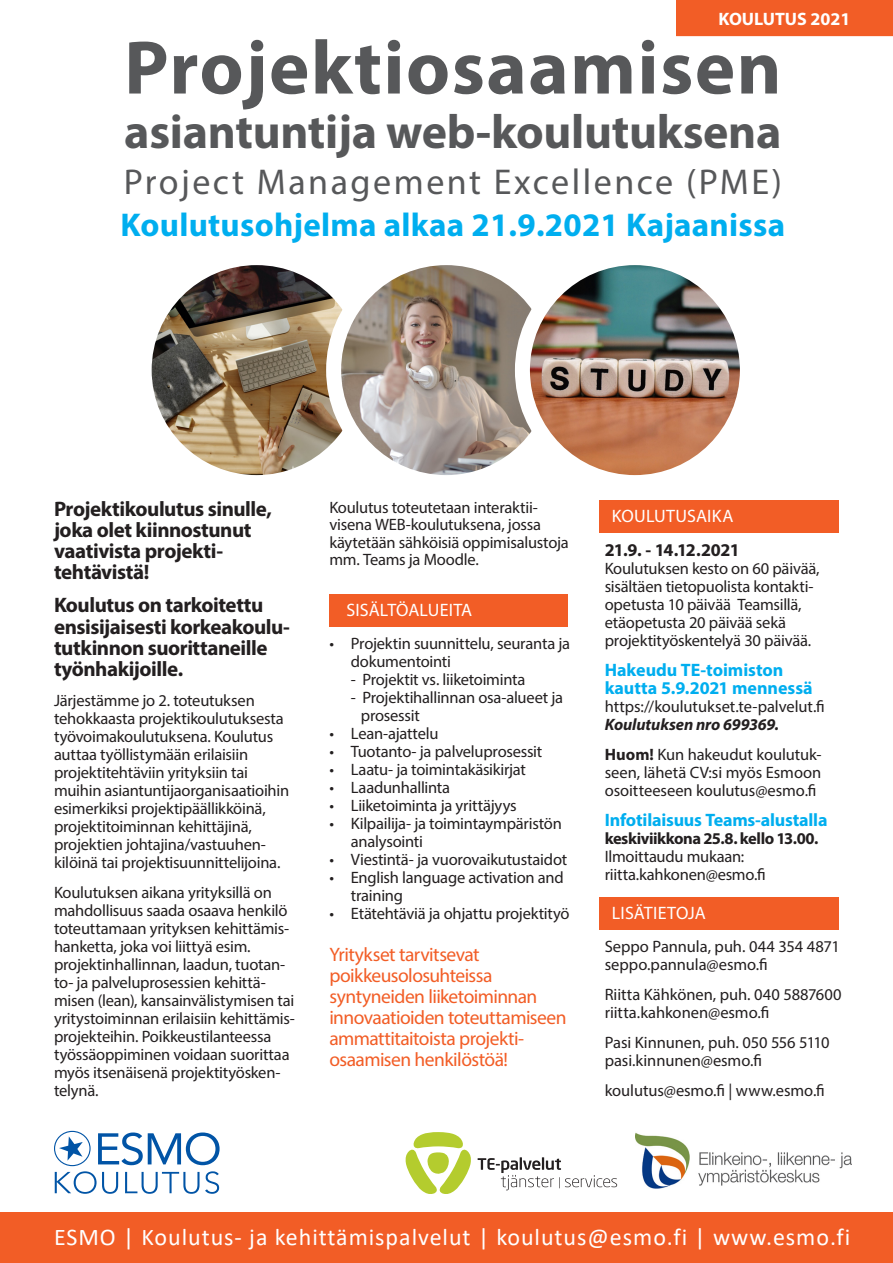
<style>
.page{position:relative;width:893px;height:1263px;background:#fff}
.page>*{position:absolute;margin:0;border:0;box-sizing:border-box;transform-origin:0 0}
.t1{font:700 76.5px "Myriad Pro";letter-spacing:.02em;color:#57585a}
.t2{font:700 48px "Myriad Pro";letter-spacing:-.005em;color:#57585a}
.t3{font:36px "Myriad Pro";letter-spacing:.07em;color:#57585a}
.t4{font:700 33px "Myriad Pro";letter-spacing:.01em;color:#00aeef}
.Hintarivi{font:24px "Calibri";letter-spacing:.04em;color:#fff}
.LEIPIS_Arial_Regular{font:700 21px/21px "Myriad Pro";letter-spacing:-.02em;color:#231f20}
.LEIPIS_Arial_Regular-2{font:19.5px/21px "Myriad Pro";letter-spacing:-.03em;color:#f25d26}
.LEIPIS_Arial_Regular-3{font:700 18px "Myriad Pro";letter-spacing:-.005em;color:#00aeef}
.LEIPIS_Arial_Regular-4{font:18px "Myriad Pro";letter-spacing:.005em;color:#fff}
.LEIPIS_Arial_Regular-5{font:700 18px "Myriad Pro";letter-spacing:-.05em;color:#231f20}
.t5{font:700 18px "Myriad Pro";color:#fff}
.LEIPIS_Arial_Regular-6{font:16.5px/18px "Myriad Pro";letter-spacing:-.015em;color:#231f20}
.LEIPIS_Arial_Regular-7{font:700 16.5px "Myriad Pro";letter-spacing:-.03em;color:#231f20}
.LEIPIS_Arial_Regular-8{font:italic 700 16.5px "Myriad Pro";letter-spacing:-.01em;color:#231f20}
.s1{font-weight:700}
</style>
<div class="page">
<div style="left:0;top:1213px;width:893px;height:50px;background:#f25d26"></div>
<svg style="left:55px;top:1131px;width:35px;height:34px"></svg>
<div style="left:54px;top:1131px;width:37px;height:35px;border:1px solid #0154a6;border-radius:50%"></div>
<svg style="left:57px;top:1133px;width:30px;height:29px"></svg>
<svg style="left:98px;top:1132px;width:122px;height:33px"></svg>
<svg style="left:55px;top:1171px;width:164px;height:23px"></svg>
<img style="left:144px;top:258px;width:225px;height:225px;border-radius:112px">
<div style="left:137px;top:250px;width:240px;height:240px;border:15px solid #fff;border-radius:50%"></div>
<img style="left:334px;top:258px;width:225px;height:225px;border-radius:112px">
<div style="left:326px;top:250px;width:240px;height:240px;border:15px solid #fff;border-radius:50%"></div>
<img style="left:522px;top:258px;width:225px;height:225px;border-radius:112px">
<div style="left:515px;top:250px;width:240px;height:240px;border:15px solid #fff;border-radius:50%"></div>
<div style="left:329px;top:594px;width:239px;height:33px;background:#f25d26"></div>
<div style="left:599px;top:501px;width:240px;height:32px;background:#f25d26"></div>
<div style="left:599px;top:897px;width:240px;height:32px;background:#f25d26"></div>
<svg style="left:405px;top:1132px;width:66px;height:62px"></svg>
<svg style="left:478px;top:1157px;width:139px;height:33px"></svg>
<img style="left:636px;top:1133px;width:215px;height:56px">
<div style="left:676px;top:0;width:217px;height:36px;background:#f25d26"></div>
<p class="t5" style="left:718px;top:7px;width:134px">KOULUTUS 2021</p>
<p class="t1" style="left:124px;top:18px;width:659px">Projektiosaamisen</p>
<p class="t2" style="left:124px;top:100px;width:659px">asiantuntija web-koulutuksena</p>
<p class="t3" style="left:124px;top:160px;width:660px">Project Management Excellence (PME)</p>
<p class="t4" style="left:121px;top:203px;width:666px">Koulutusohjelma alkaa 21.9.2021 Kajaanissa</p>
<p class="LEIPIS_Arial_Regular" style="left:54px;top:498px;width:219px">Projektikoulutus sinulle, joka olet kiinnostunut</p>
<p class="LEIPIS_Arial_Regular" style="left:54px;top:540px;width:171px">vaativista projekti-</p>
<p class="LEIPIS_Arial_Regular" style="left:54px;top:561px;width:97px">tehtävistä!</p>
<p class="LEIPIS_Arial_Regular" style="left:54px;top:594px;width:238px">Koulutus on tarkoitettu ensisijaisesti korkeakoulu&shy;tutkinnon suorittaneille</p>
<p class="LEIPIS_Arial_Regular" style="left:54px;top:657px;width:131px">työnhakijoille.</p>
<p class="LEIPIS_Arial_Regular-6" style="left:54px;top:691px;width:231px">Järjestämme jo 2. toteutuksen tehokkaasta projektikoulutuksesta työvoimakoulutuksena. Koulutus auttaa työllistymään erilaisiin</p>
<p class="LEIPIS_Arial_Regular-6" style="left:54px;top:763px;width:237px">projektitehtäviin yrityksiin tai muihin asiantuntijaorganisaatioihin esimerkiksi projektipäällikköinä, projektitoiminnan kehittäjinä,</p>
<p class="LEIPIS_Arial_Regular-6" style="left:54px;top:835px;width:228px">projektien johtajina/vastuuhen&shy;kilöinä tai projektisuunnittelijoina.</p>
<p class="LEIPIS_Arial_Regular-6" style="left:54px;top:883px;width:237px">Koulutuksen aikana yrityksillä on mahdollisuus saada osaava henkilö toteuttamaan yrityksen kehittämis&shy;hanketta, joka voi liittyä esim.</p>
<p class="LEIPIS_Arial_Regular-6" style="left:54px;top:955px;width:233px">projektinhallinnan, laadun, tuotan&shy;to- ja palveluprosessien kehittä-</p>
<p class="LEIPIS_Arial_Regular-6" style="left:54px;top:991px;width:242px">misen (lean), kansainvälistymisen tai yritystoiminnan erilaisiin kehittämis&shy;projekteihin. Poikkeustilanteessa työssäoppiminen voidaan suorittaa myös itsenäisenä projektityösken&shy;telynä.</p>
<p class="LEIPIS_Arial_Regular-6" style="left:329px;top:498px;width:210px">Koulutus toteutetaan interaktii-</p>
<p class="LEIPIS_Arial_Regular-6" style="left:329px;top:516px;width:241px;line-height:17.2px">visena WEB-koulutuksena, jossa käytetään sähköisiä oppimisalustoja mm. Teams ja Moodle.</p>
<p class="LEIPIS_Arial_Regular-4" style="left:347px;top:599px;width:127px">SISÄLTÖALUEITA</p>
<p class="LEIPIS_Arial_Regular-6" style="left:351px;top:634px;width:221px;text-indent:-21px">• Projektin suunnittelu, seuranta ja dokumentointi</p>
<p class="LEIPIS_Arial_Regular-6" style="left:351px;top:670px;width:176px">- Projektit vs. liiketoiminta</p>
<p class="LEIPIS_Arial_Regular-6" style="left:361px;top:688px;width:204px;text-indent:-10px">- Projektihallinnan osa-alueet ja prosessit</p>
<p class="LEIPIS_Arial_Regular-6" style="left:329px;top:724px;width:111px">• Lean-ajattelu</p>
<p class="LEIPIS_Arial_Regular-6" style="left:329px;top:742px;width:214px">• Tuotanto- ja palveluprosessit</p>
<p class="LEIPIS_Arial_Regular-6" style="left:329px;top:760px;width:198px">• Laatu- ja toimintakäsikirjat</p>
<p class="LEIPIS_Arial_Regular-6" style="left:329px;top:778px;width:122px">• Laadunhallinta</p>
<p class="LEIPIS_Arial_Regular-6" style="left:329px;top:796px;width:189px">• Liiketoiminta ja yrittäjyys</p>
<p class="LEIPIS_Arial_Regular-6" style="left:351px;top:814px;width:213px;text-indent:-21px">• Kilpailija- ja toimintaympäristön analysointi</p>
<p class="LEIPIS_Arial_Regular-6" style="left:329px;top:850px;width:239px">• Viestintä- ja vuorovaikutustaidot</p>
<p class="LEIPIS_Arial_Regular-6" style="left:351px;top:868px;width:214px;text-indent:-21px">• English language activation and training</p>
<p class="LEIPIS_Arial_Regular-6" style="left:329px;top:904px;width:242px">• Etätehtäviä ja ohjattu projektityö</p>
<p class="LEIPIS_Arial_Regular-2" style="left:329px;top:944px;width:152px">Yritykset tarvitsevat</p>
<p class="LEIPIS_Arial_Regular-2" style="left:329px;top:965px;width:165px">poikkeusolosuhteissa</p>
<p class="LEIPIS_Arial_Regular-2" style="left:329px;top:986px;width:210px">syntyneiden liiketoiminnan</p>
<p class="LEIPIS_Arial_Regular-2" style="left:329px;top:1007px;width:239px">innovaatioiden toteuttamiseen ammattitaitoista projekti&shy;osaamisen henkilöstöä!</p>
<p class="LEIPIS_Arial_Regular-4" style="left:612px;top:505px;width:123px">KOULUTUSAIKA</p>
<p class="LEIPIS_Arial_Regular-5" style="left:605px;top:538px;width:136px">21.9. - 14.12.2021</p>
<p class="LEIPIS_Arial_Regular-6" style="left:605px;top:559px;width:216px">Koulutuksen kesto on 60 päivää, sisältäen tietopuolista kontakti-</p>
<p class="LEIPIS_Arial_Regular-6" style="left:605px;top:595px;width:198px">opetusta 10 päivää Teamsillä,</p>
<p class="LEIPIS_Arial_Regular-6" style="left:605px;top:613px;width:183px">etäopetusta 20 päivää sekä</p>
<p class="LEIPIS_Arial_Regular-6" style="left:605px;top:631px;width:208px">projektityöskentelyä 30 päivää.</p>
<p class="LEIPIS_Arial_Regular-3" style="left:605px;top:658px;width:180px">Hakeudu TE-toimiston</p>
<p class="LEIPIS_Arial_Regular-3" style="left:605px;top:676px;width:209px">kautta 5.9.2021 mennessä</p>
<p class="LEIPIS_Arial_Regular-6" style="left:605px;top:697px;width:222px">https://koulutukset.te-palvelut.fi</p>
<p class="LEIPIS_Arial_Regular-8" style="left:605px;top:714px;width:176px">Koulutuksen nro 699369.</p>
<p class="LEIPIS_Arial_Regular-6" style="left:605px;top:745px;width:218px;text-align:justify"><span class="s1">Huom!</span> Kun hakeudut koulutuk&shy;seen, lähetä CV:si myös Esmoon osoitteeseen koulutus@esmo.fi</p>
<p class="LEIPIS_Arial_Regular-3" style="left:605px;top:808px;width:224px">Infotilaisuus Teams-alustalla</p>
<p class="LEIPIS_Arial_Regular-7" style="left:605px;top:828px;width:215px">keskiviikkona 25.8. kello 13.00.</p>
<p class="LEIPIS_Arial_Regular-6" style="left:605px;top:847px;width:141px">Ilmoittaudu mukaan:</p>
<p class="LEIPIS_Arial_Regular-6" style="left:605px;top:865px;width:163px">riitta.kahkonen@esmo.fi</p>
<p class="LEIPIS_Arial_Regular-4" style="left:612px;top:902px;width:95px">LISÄTIETOJA</p>
<p class="LEIPIS_Arial_Regular-6" style="left:605px;top:937px;width:237px">Seppo Pannula, puh. 044 354 4871</p>
<p class="LEIPIS_Arial_Regular-6" style="left:605px;top:955px;width:165px">seppo.pannula@esmo.fi</p>
<p class="LEIPIS_Arial_Regular-6" style="left:605px;top:985px;width:238px">Riitta Kähkönen, puh. 040 5887600</p>
<p class="LEIPIS_Arial_Regular-6" style="left:605px;top:1003px;width:166px">riitta.kahkonen@esmo.fi</p>
<p class="LEIPIS_Arial_Regular-6" style="left:605px;top:1033px;width:226px">Pasi Kinnunen, puh. 050 556 5110</p>
<p class="LEIPIS_Arial_Regular-6" style="left:605px;top:1051px;width:159px">pasi.kinnunen@esmo.fi</p>
<p class="LEIPIS_Arial_Regular-6" style="left:605px;top:1081px;width:222px">koulutus@esmo.fi | www.esmo.fi</p>
<p class="Hintarivi" style="left:54px;top:1220px;width:798px">ESMO | Koulutus- ja kehittämispalvelut | koulutus@esmo.fi | www.esmo.fi</p>
</div>
